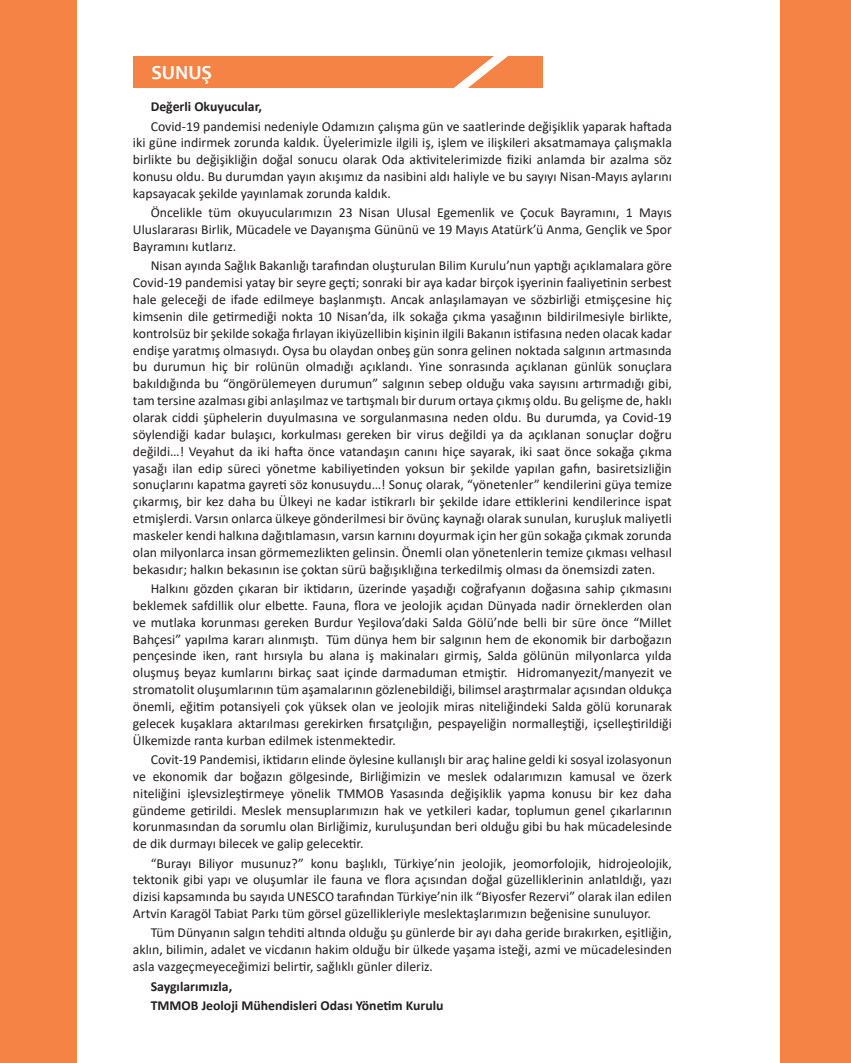
<style>
.page{position:relative;width:851px;height:1063px;background:#fff}
.page>*{position:absolute;margin:0;border:0;box-sizing:border-box;transform-origin:0 0}
.t1{font:700 20px "Candara";color:#fff}
.t2{font:13.75px/16.9px "Calibri";color:#231f20;text-align:justify}
.t3{font:700 13.75px "Calibri";color:#231f20}
</style>
<div class="page">
<div style="left:780px;top:0;width:70px;height:1063px;background:#f58345"></div>
<div style="left:0;top:0;width:76px;height:1063px;background:#f58345"></div>
<div style="left:133px;top:56px;width:409px;height:32px;background:#f58345"></div>
<svg style="left:454px;top:56px;width:54px;height:32px"></svg>
<p class="t1" style="left:151px;top:60px;width:62px">SUNUŞ</p>
<p class="t3" style="left:151px;top:97px;width:113px">Değerli Okuyucular,</p>
<p class="t2" style="left:133px;top:117px;width:540px;text-indent:18px">Covid-19 pandemisi nedeniyle Odamızın çalışma gün ve saatlerinde değişiklik yaparak haftada iki güne indirmek zorunda kaldık. Üyelerimizle ilgili iş, işlem ve ilişkileri aksatmamaya çalışmakla birlikte bu değişikliğin doğal sonucu olarak Oda aktivitelerimizde fiziki anlamda bir azalma söz konusu oldu. Bu durumdan yayın akışımız da nasibini aldı haliyle ve bu sayıyı Nisan-Mayıs aylarını kapsayacak şekilde yayınlamak zorunda kaldık.</p>
<p class="t2" style="left:133px;top:204px;width:540px;text-indent:18px">Öncelikle tüm okuyucularımızın 23 Nisan Ulusal Egemenlik ve Çocuk Bayramını, 1 Mayıs Uluslararası Birlik, Mücadele ve Dayanışma Gününü ve 19 Mayıs Atatürk’ü Anma, Gençlik ve Spor Bayramını kutlarız.</p>
<p class="t2" style="left:133px;top:257px;width:540px;text-indent:18px">Nisan ayında Sağlık Bakanlığı tarafından oluşturulan Bilim Kurulu’nun yaptığı açıklamalara göre Covid-19 pandemisi yatay bir seyre geçti; sonraki bir aya kadar birçok işyerinin faaliyetinin serbest hale geleceği de ifade edilmeye başlanmıştı. Ancak anlaşılamayan ve sözbirliği etmişçesine hiç kimsenin dile getirmediği nokta 10 Nisan’da, ilk sokağa çıkma yasağının bildirilmesiyle birlikte, kontrolsüz bir şekilde sokağa fırlayan ikiyüzellibin kişinin ilgili Bakanın istifasına neden olacak kadar endişe yaratmış olmasıydı. Oysa bu olaydan onbeş gün sonra gelinen noktada salgının artmasında bu durumun hiç bir rolünün olmadığı açıklandı. Yine sonrasında açıklanan günlük sonuçlara bakıldığında bu “öngörülemeyen durumun” salgının sebep olduğu vaka sayısını artırmadığı gibi, tam tersine azalması gibi anlaşılmaz ve tartışmalı bir durum ortaya çıkmış oldu. Bu gelişme de, haklı olarak ciddi şüphelerin duyulmasına ve sorgulanmasına neden oldu. Bu durumda, ya Covid-19 söylendiği kadar bulaşıcı, korkulması gereken bir virus değildi ya da açıklanan sonuçlar doğru değildi…! Veyahut da iki hafta önce vatandaşın canını hiçe sayarak, iki saat önce sokağa çıkma yasağı ilan edip süreci yönetme kabiliyetinden yoksun bir şekilde yapılan gafın, basiretsizliğin sonuçlarını kapatma gayreti söz konusuydu…! Sonuç olarak, “yönetenler” kendilerini güya temize çıkarmış, bir kez daha bu Ülkeyi ne kadar istikrarlı bir şekilde idare ettiklerini kendilerince ispat etmişlerdi. Varsın onlarca ülkeye gönderilmesi bir övünç kaynağı olarak sunulan, kuruşluk maliyetli maskeler kendi halkına dağıtılamasın, varsın karnını doyurmak için her gün sokağa çıkmak zorunda olan milyonlarca insan görmemezlikten gelinsin. Önemli olan yönetenlerin temize çıkması velhasıl bekasıdır; halkın bekasının ise çoktan sürü bağışıklığına terkedilmiş olması da önemsizdi zaten.</p>
<p class="t2" style="left:133px;top:580px;width:540px;text-indent:18px">Halkını gözden çıkaran bir iktidarın, üzerinde yaşadığı coğrafyanın doğasına sahip çıkmasını beklemek safdillik olur elbette. Fauna, flora ve jeolojik açıdan Dünyada nadir örneklerden olan ve mutlaka korunması gereken Burdur Yeşilova’daki Salda Gölü’nde belli bir süre önce “Millet Bahçesi” yapılma kararı alınmıştı. Tüm dünya hem bir salgının hem de ekonomik bir darboğazın pençesinde iken, rant hırsıyla bu alana iş makinaları girmiş, Salda gölünün milyonlarca yılda oluşmuş beyaz kumlarını birkaç saat içinde darmaduman etmiştir. Hidromanyezit/manyezit ve stromatolit oluşumlarının tüm aşamalarının gözlenebildiği, bilimsel araştırmalar açısından oldukça önemli, eğitim potansiyeli çok yüksek olan ve jeolojik miras niteliğindeki Salda gölü korunarak gelecek kuşaklara aktarılması gerekirken fırsatçılığın, pespayeliğin normalleştiği, içselleştirildiği Ülkemizde ranta kurban edilmek istenmektedir.</p>
<p class="t2" style="left:133px;top:751px;width:540px;text-indent:18px">Covit-19 Pandemisi, iktidarın elinde öylesine kullanışlı bir araç haline geldi ki sosyal izolasyonun ve ekonomik dar boğazın gölgesinde, Birliğimizin ve meslek odalarımızın kamusal ve özerk niteliğini işlevsizleştirmeye yönelik TMMOB Yasasında değişiklik yapma konusu bir kez daha gündeme getirildi. Meslek mensuplarımızın hak ve yetkileri kadar, toplumun genel çıkarlarının korunmasından da sorumlu olan Birliğimiz, kuruluşundan beri olduğu gibi bu hak mücadelesinde de dik durmayı bilecek ve galip gelecektir.</p>
<p class="t2" style="left:133px;top:854px;width:540px;text-indent:18px">“Burayı Biliyor musunuz?” konu başlıklı, Türkiye’nin jeolojik, jeomorfolojik, hidrojeolojik, tektonik gibi yapı ve oluşumlar ile fauna ve flora açısından doğal güzelliklerinin anlatıldığı, yazı dizisi kapsamında bu sayıda UNESCO tarafından Türkiye’nin ilk “Biyosfer Rezervi” olarak ilan edilen Artvin Karagöl Tabiat Parkı tüm görsel güzellikleriyle meslektaşlarımızın beğenisine sunuluyor.</p>
<p class="t2" style="left:133px;top:924px;width:540px;text-indent:18px">Tüm Dünyanın salgın tehditi altında olduğu şu günlerde bir ayı daha geride bırakırken, eşitliğin, aklın, bilimin, adalet ve vicdanın hakim olduğu bir ülkede yaşama isteği, azmi ve mücadelesinden asla vazgeçmeyeceğimizi belirtir, sağlıklı günler dileriz.</p>
<p class="t3" style="left:151px;top:976px;width:83px">Saygılarımızla,</p>
<p class="t3" style="left:151px;top:996px;width:294px">TMMOB Jeoloji Mühendisleri Odası Yönetim Kurulu</p>
</div>
